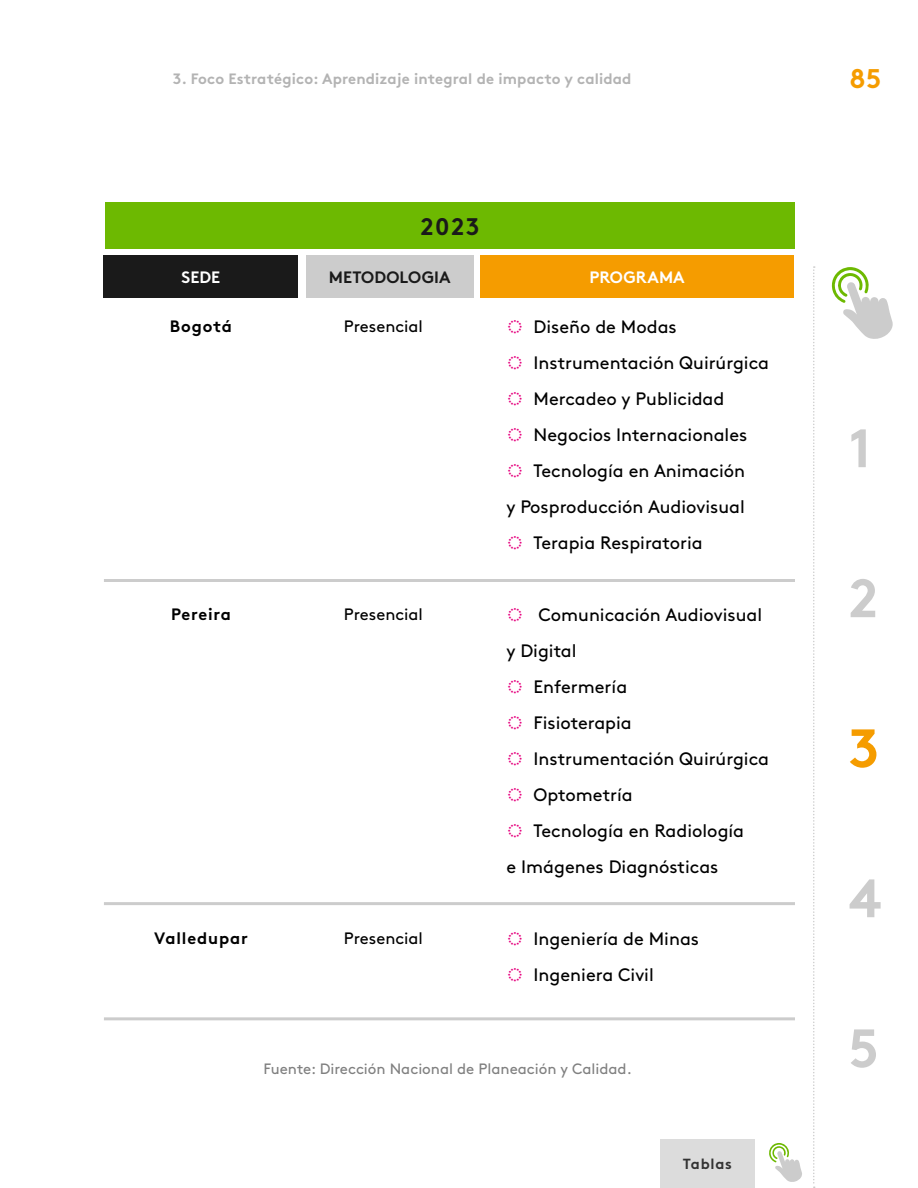
<style>
.page{position:relative;width:918px;height:1188px;background:#fff}
.page>*{position:absolute;margin:0;border:0;box-sizing:border-box;transform-origin:0 0}
.t1{font:700 54px "Brown Std";color:#ccc}
.t2{font:700 54px "Brown Std";color:#f59c00}
.t3{font:700 27px "Brown Std";color:#f59c00}
.t4{font:700 24px "Brown Std";color:#1a1a1a}
.t5{font:18px/36px "Brown Std";color:#000}
.t6{font:16.5px "Brown Std";color:#000}
.t7{font:700 16.5px "Brown Std";letter-spacing:.05em;color:#000}
.t8{font:700 16.5px "Brown Std";color:#fff}
.t9{font:700 16.5px "Brown Std";color:#1a1a1a}
.t10{font:700 15px "Brown Std";letter-spacing:.01em;color:#b3b3b3}
.t11{font:15px "Brown Std";color:#808080}
.t12{font:700 14.7px "Brown Std";letter-spacing:.05em;color:#333}
.s1{font-family:"Amita";color:#e6007e}
</style>
<div class="page">
<svg style="left:831px;top:267px;width:62px;height:72px"></svg>
<svg style="left:813px;top:266px;width:2px;height:922px"></svg>
<svg style="left:769px;top:1143px;width:33px;height:39px"></svg>
<div style="left:660px;top:1139px;width:94px;height:49px;background:#dcdcdc"></div>
<div style="left:104px;top:256px;width:194px;height:42px;background:#1a1a1a"></div>
<div style="left:306px;top:256px;width:168px;height:42px;background:#ccc"></div>
<div style="left:480px;top:256px;width:314px;height:42px;background:#f59c00"></div>
<hr style="left:104px;top:579px;width:691px;height:3px;background:#ccc">
<hr style="left:104px;top:902px;width:691px;height:3px;background:#ccc">
<hr style="left:104px;top:1017px;width:691px;height:3px;background:#ccc">
<div style="left:105px;top:202px;width:690px;height:47px;background:#6db901"></div>
<p class="t10" style="left:173px;top:69px;width:460px">3. Foco Estratégico: Aprendizaje integral de impacto y calidad</p>
<h2 class="t3" style="left:850px;top:62px;width:33px">85</h2>
<h3 class="t4" style="left:420px;top:212px;width:61px">2023</h3>
<p class="t8" style="left:182px;top:267px;width:40px">SEDE</p>
<p class="t9" style="left:329px;top:267px;width:123px">METODOLOGIA</p>
<p class="t8" style="left:589px;top:267px;width:97px">PROGRAMA</p>
<p class="t7" style="left:170px;top:316px;width:64px">Bogotá</p>
<p class="t5" style="left:507px;top:309px;width:264px"><span class="s1">◌</span> Diseño de Modas<br><span class="s1">◌</span> Instrumentación Quirúrgica <span class="s1">◌</span> Mercadeo y Publicidad<br><span class="s1">◌</span> Negocios Internacionales<br><span class="s1">◌</span> Tecnología en Animación<br>y Posproducción Audiovisual<br><span class="s1">◌</span> Terapia Respiratoria</p>
<p class="t6" style="left:344px;top:317px;width:80px">Presencial</p>
<p class="t7" style="left:171px;top:604px;width:61px">Pereira</p>
<p class="t7" style="left:154px;top:928px;width:95px">Valledupar</p>
<p class="t6" style="left:344px;top:605px;width:80px">Presencial</p>
<p class="t6" style="left:344px;top:929px;width:80px">Presencial</p>
<p class="t5" style="left:507px;top:597px;width:264px"><span class="s1">◌</span> Comunicación Audiovisual y Digital<br><span class="s1">◌</span> Enfermería<br><span class="s1">◌</span> Fisioterapia<br><span class="s1">◌</span> Instrumentación Quirúrgica <span class="s1">◌</span> Optometría<br><span class="s1">◌</span> Tecnología en Radiología<br>e Imágenes Diagnósticas</p>
<p class="t5" style="left:507px;top:921px;width:194px"><span class="s1">◌</span> Ingeniería de Minas <span class="s1">◌</span> Ingeniera Civil</p>
<p class="t11" style="left:263px;top:1060px;width:370px">Fuente: Dirección Nacional de Planeación y Calidad.</p>
<p class="t12" style="left:683px;top:1155px;width:50px">Tablas</p>
<h1 class="t1" style="left:848px;top:415px;width:24px">1</h1>
<h1 class="t1" style="left:848px;top:565px;width:31px">2</h1>
<h1 class="t2" style="left:848px;top:715px;width:32px">3</h1>
<h1 class="t1" style="left:848px;top:865px;width:35px">4</h1>
<h1 class="t1" style="left:848px;top:1015px;width:32px">5</h1>
</div>
